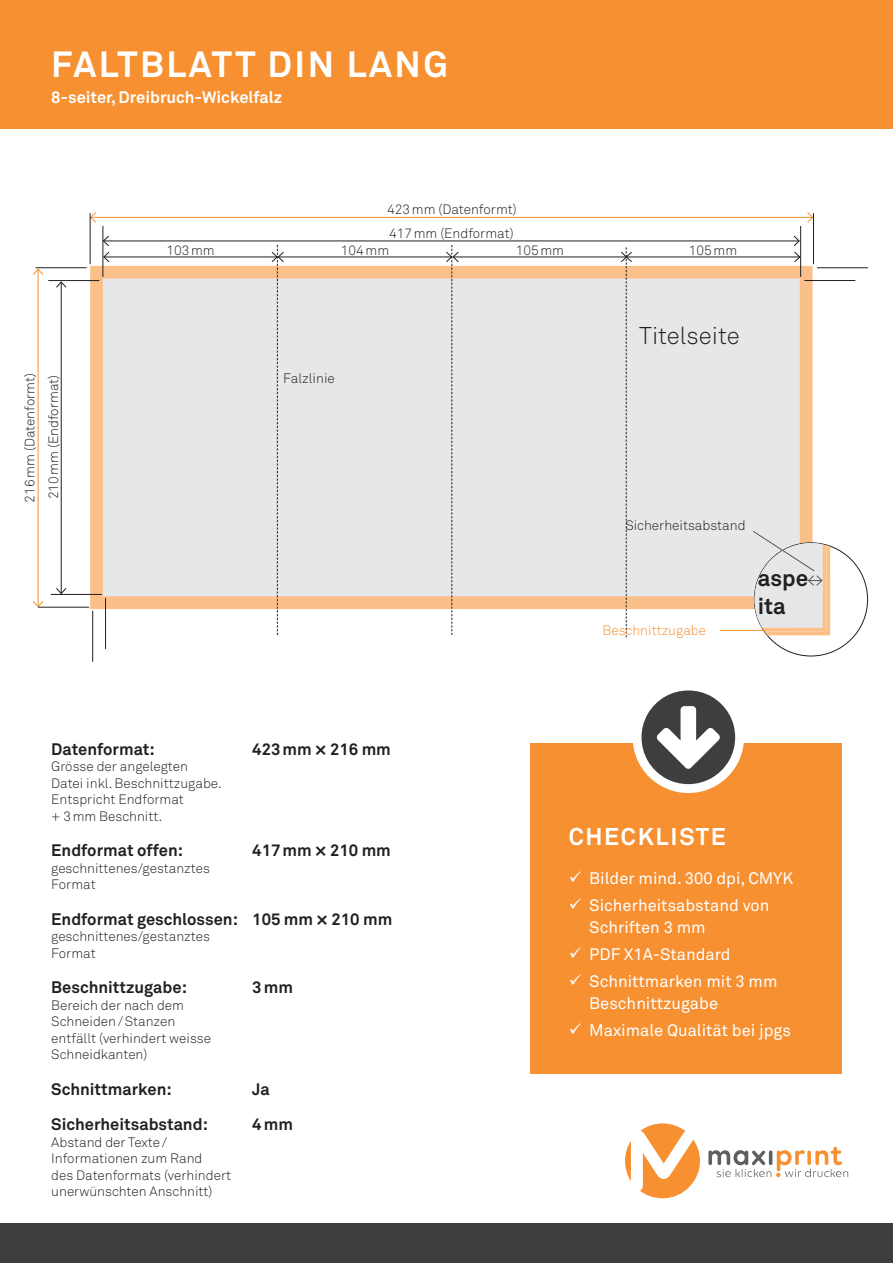
<style>
.page{position:relative;width:893px;height:1263px;background:#fff}
.page>*{position:absolute;margin:0;border:0;box-sizing:border-box;transform-origin:0 0}
.t1{font:700 36px "Akkurat";letter-spacing:.07em;color:#fff}
.t2{font:700 24px "Akkurat";letter-spacing:.07em;color:#fff}
.t3{font:300 24px "Akkurat";color:#231f20}
.t4{font:700 22.5px/28.5px "Akkurat";color:#231f20}
.t5{font:700 16.5px "Akkurat";color:#231f20}
.t6{font:16.5px/22.5px "Akkurat";color:#fff}
.t7{font:700 16.5px "Akkurat";color:#fff}
.t8{font:300 13.5px/16.5px "Akkurat";color:#231f20}
.t9{font:300 13.5px "Akkurat";color:#f69031}
</style>
<div class="page">
<div style="left:0;top:0;width:893px;height:128px;background:#f69031"></div>
<div style="left:0;top:1223px;width:893px;height:40px;background:#3e3e3f"></div>
<svg style="left:625px;top:1141px;width:6px;height:40px"></svg>
<svg style="left:640px;top:1123px;width:60px;height:75px"></svg>
<svg style="left:708px;top:1147px;width:140px;height:30px"></svg>
<div style="left:530px;top:743px;width:312px;height:331px;background:#f69031"></div>
<div style="left:633px;top:682px;width:111px;height:111px;border:12px solid #fff;border-radius:50%"></div>
<svg style="left:641px;top:690px;width:94px;height:94px"></svg>
<div style="left:90px;top:266px;width:722px;height:343px;background:#e6e7e9;border:13px solid #fbc08a"></div>
<hr style="left:103px;top:241px;width:696px;height:1px;background:#231f20">
<hr style="left:91px;top:217px;width:722px;height:1px;background:#f69031">
<svg style="left:89px;top:212px;width:8px;height:11px"></svg>
<svg style="left:806px;top:212px;width:7px;height:11px"></svg>
<hr style="left:61px;top:282px;width:1px;height:311px;background:#231f20">
<svg style="left:55px;top:587px;width:12px;height:7px"></svg>
<svg style="left:55px;top:281px;width:12px;height:7px"></svg>
<hr style="left:38px;top:269px;width:1px;height:338px;background:#f69031">
<svg style="left:33px;top:600px;width:11px;height:7px"></svg>
<svg style="left:33px;top:268px;width:11px;height:8px"></svg>
<hr style="left:720px;top:630px;width:46px;height:1px;background:#f69031">
<svg style="left:752px;top:530px;width:78px;height:105px"></svg>
<hr style="left:51px;top:594px;width:51px;height:1px;background:#231f20">
<hr style="left:105px;top:598px;width:1px;height:51px;background:#231f20">
<hr style="left:92px;top:611px;width:1px;height:51px;background:#231f20">
<hr style="left:38px;top:607px;width:51px;height:1px;background:#231f20">
<hr style="left:103px;top:226px;width:1px;height:51px;background:#231f20">
<hr style="left:48px;top:280px;width:51px;height:1px;background:#231f20">
<hr style="left:36px;top:267px;width:51px;height:1px;background:#231f20">
<hr style="left:90px;top:213px;width:1px;height:51px;background:#231f20">
<hr style="left:804px;top:280px;width:51px;height:1px;background:#231f20">
<hr style="left:800px;top:226px;width:1px;height:51px;background:#231f20">
<hr style="left:813px;top:213px;width:1px;height:51px;background:#231f20">
<hr style="left:817px;top:267px;width:51px;height:1px;background:#231f20">
<hr style="left:104px;top:257px;width:173px;height:1px;background:#231f20">
<svg style="left:102px;top:235px;width:8px;height:28px"></svg>
<hr style="left:278px;top:257px;width:174px;height:1px;background:#231f20">
<svg style="left:271px;top:245px;width:14px;height:390px"></svg>
<hr style="left:453px;top:257px;width:173px;height:1px;background:#231f20">
<svg style="left:445px;top:245px;width:14px;height:390px"></svg>
<hr style="left:626px;top:257px;width:174px;height:1px;background:#231f20">
<svg style="left:620px;top:247px;width:13px;height:390px"></svg>
<svg style="left:793px;top:235px;width:8px;height:28px"></svg>
<h1 class="t1" style="left:51px;top:42px;width:399px">FALTBLATT DIN LANG</h1>
<p class="t7" style="left:51px;top:87px;width:233px">8-seiter, Dreibruch-Wickelfalz</p>
<p class="t8" style="left:22px;top:502px;width:131px;rotate:-90deg">216mm (Datenformt)</p>
<p class="t8" style="left:46px;top:499px;width:126px;rotate:-90deg">210mm (Endformat)</p>
<p class="t8" style="left:387px;top:202px;width:131px">423mm (Datenformt)</p>
<p class="t8" style="left:389px;top:225px;width:126px">417mm (Endformat)</p>
<p class="t8" style="left:166px;top:242px;width:50px">103mm</p>
<p class="t8" style="left:341px;top:242px;width:50px">104mm</p>
<p class="t8" style="left:516px;top:242px;width:50px">105mm</p>
<p class="t8" style="left:689px;top:242px;width:50px">105mm</p>
<p class="t8" style="left:283px;top:370px;width:53px">Falzlinie</p>
<h2 class="t3" style="left:639px;top:322px;width:102px">Titelseite</h2>
<p class="t8" style="left:625px;top:517px;width:122px">Sicherheitsabstand</p>
<p class="t9" style="left:602px;top:622px;width:105px">Beschnittzugabe</p>
<h3 class="t4" style="left:758px;top:563px;width:52px">aspe ita</h3>
<p class="t5" style="left:51px;top:738px;width:105px">Datenformat:</p>
<p class="t5" style="left:252px;top:738px;width:140px">423mm × 216 mm</p>
<p class="t8" style="left:51px;top:758px;width:172px">Grösse der angelegten<br>Datei inkl. Beschnittzugabe.<br>Entspricht Endformat<br>+ 3mm Beschnitt.</p>
<p class="t5" style="left:51px;top:840px;width:133px">Endformat offen:</p>
<p class="t5" style="left:252px;top:840px;width:140px">417mm × 210 mm</p>
<p class="t8" style="left:51px;top:860px;width:160px">geschnittenes/gestanztes<br>Format</p>
<p class="t5" style="left:51px;top:908px;width:342px">Endformat geschlossen: 105 mm × 210 mm</p>
<p class="t8" style="left:51px;top:928px;width:160px">geschnittenes/gestanztes<br>Format</p>
<p class="t5" style="left:51px;top:977px;width:137px">Beschnittzugabe:</p>
<p class="t5" style="left:252px;top:977px;width:42px">3mm</p>
<p class="t8" style="left:51px;top:997px;width:161px">Bereich der nach dem<br>Schneiden/Stanzen entfällt (verhindert weisse<br>Schneidkanten)</p>
<p class="t5" style="left:51px;top:1078px;width:122px">Schnittmarken:</p>
<p class="t5" style="left:252px;top:1078px;width:19px">Ja</p>
<p class="t5" style="left:51px;top:1114px;width:158px">Sicherheitsabstand:</p>
<p class="t5" style="left:252px;top:1114px;width:42px">4mm</p>
<p class="t8" style="left:51px;top:1134px;width:181px">Abstand der Texte/<br>Informationen zum Rand<br>des Datenformats (verhindert unerwünschten Anschnitt)</p>
<h2 class="t2" style="left:569px;top:822px;width:159px">CHECKLISTE</h2>
<p class="t6" style="left:569px;top:867px;width:226px">✓ Bilder mind. 300 dpi, CMYK</p>
<p class="t6" style="left:589px;top:894px;width:182px;text-indent:-21px">✓ Sicherheitsabstand von<br>Schriften 3 mm</p>
<p class="t6" style="left:569px;top:943px;width:163px">✓ PDF X1A-Standard</p>
<p class="t6" style="left:589px;top:970px;width:190px;text-indent:-21px">✓ Schnittmarken mit 3 mm<br>Beschnittzugabe</p>
<p class="t6" style="left:569px;top:1019px;width:224px">✓ Maximale Qualität bei jpgs</p>
</div>
